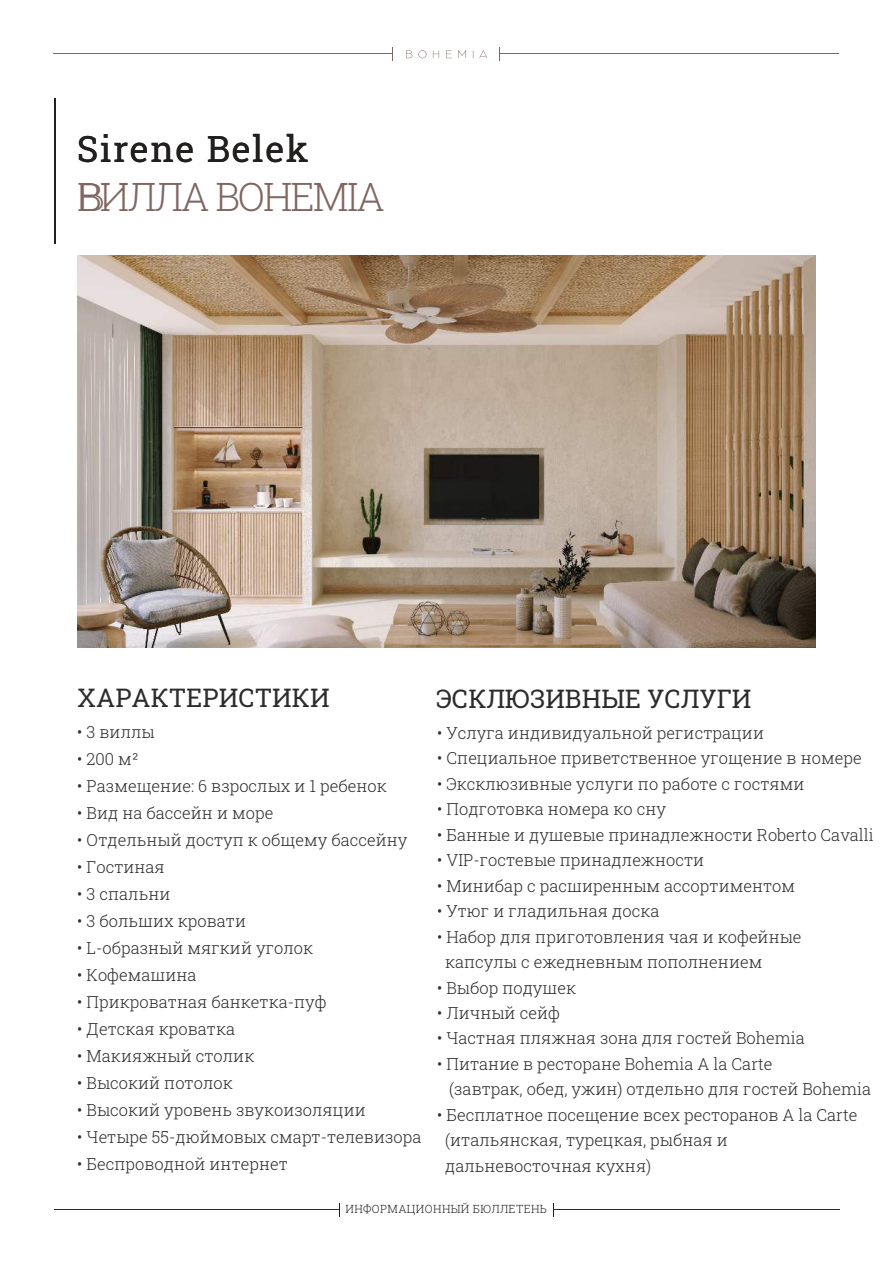
<style>
.page{position:relative;width:893px;height:1263px;background:#fff}
.page>*{position:absolute;margin:0;border:0;box-sizing:border-box;transform-origin:0 0}
.t1{font:300 42px "Arboria";color:#806660}
.t2{font:300 39px "Roboto Slab";letter-spacing:-.05em;color:#806660}
.t3{font:36px "Roboto Slab";letter-spacing:.05em;color:#221f1f}
.t4{font:25.5px "Roboto Slab";color:#2c2c2c}
.t5{font:300 16.5px/25.5px "Roboto Slab";color:#2c2c2c}
.t6{font:300 11.25px "Roboto Slab";letter-spacing:.03em;color:#221f1f}
</style>
<div class="page">
<hr style="left:54px;top:98px;width:1px;height:145px;background:#221f1f">
<img style="left:77px;top:255px;width:739px;height:392px">
<hr style="left:54px;top:53px;width:785px;height:1px;background:#806660">
<div style="left:393px;top:52px;width:107px;height:5px;background:#fff"></div>
<svg style="left:406px;top:50px;width:81px;height:8px"></svg>
<svg style="left:392px;top:47px;width:1px;height:14px"></svg>
<svg style="left:499px;top:47px;width:1px;height:14px"></svg>
<hr style="left:54px;top:1209px;width:785px;height:1px;background:#2c2c2c">
<div style="left:339px;top:1208px;width:215px;height:5px;background:#fff"></div>
<svg style="left:339px;top:1203px;width:1px;height:14px"></svg>
<svg style="left:553px;top:1203px;width:1px;height:14px"></svg>
<h3 class="t3" style="left:77px;top:129px;width:233px">Sirene Belek</h3>
<h2 class="t2" style="left:77px;top:170px;width:309px">ВИЛЛА BOHEMIA</h2>
<h1 class="t1" style="left:77px;top:172px;width:30px">B</h1>
<h3 class="t4" style="left:77px;top:680px;width:254px">ХАРАКТЕРИСТИКИ</h3>
<h3 class="t4" style="left:436px;top:681px;width:317px">ЭСКЛЮЗИВНЫЕ УСЛУГИ</h3>
<p class="t5" style="left:437px;top:719px;width:328px">• Услуга индивидуальной регистрации</p>
<p class="t5" style="left:437px;top:745px;width:426px">• Специальное приветственное угощение в номере</p>
<p class="t5" style="left:437px;top:770px;width:369px">• Эксклюзивные услуги по работе с гостями</p>
<p class="t5" style="left:437px;top:796px;width:230px">• Подготовка номера ко сну</p>
<p class="t5" style="left:437px;top:821px;width:438px">• Банные и душевые принадлежности Roberto Cavalli</p>
<p class="t5" style="left:437px;top:847px;width:269px">• VIP-гостевые принадлежности</p>
<p class="t5" style="left:437px;top:872px;width:360px">• Минибар с расширенным ассортиментом</p>
<p class="t5" style="left:437px;top:898px;width:224px">• Утюг и гладильная доска</p>
<p class="t5" style="left:445px;top:923px;width:358px;text-indent:-8px">• Набор для приготовления чая и кофейные капсулы с ежедневным пополнением</p>
<p class="t5" style="left:437px;top:974px;width:141px">• Выбор подушек</p>
<p class="t5" style="left:437px;top:1000px;width:124px">• Личный сейф</p>
<p class="t5" style="left:437px;top:1025px;width:369px">• Частная пляжная зона для гостей Bohemia</p>
<p class="t5" style="left:449px;top:1051px;width:423px;text-indent:-12px">• Питание в ресторане Bohemia A la Carte<br>(завтрак, обед, ужин) отдельно для гостей Bohemia</p>
<p class="t5" style="left:445px;top:1102px;width:414px;text-indent:-8px">• Бесплатное посещение всех ресторанов A la Carte (итальянская, турецкая, рыбная и дальневосточная кухня)</p>
<p class="t5" style="left:77px;top:719px;width:79px">• 3 виллы</p>
<p class="t5" style="left:77px;top:746px;width:63px">• 200 м²</p>
<p class="t5" style="left:77px;top:773px;width:311px">• Размещение: 6 взрослых и 1 ребенок</p>
<p class="t5" style="left:77px;top:800px;width:198px">• Вид на бассейн и море</p>
<p class="t5" style="left:77px;top:827px;width:332px">• Отдельный доступ к общему бассейну</p>
<p class="t5" style="left:77px;top:854px;width:89px">• Гостиная</p>
<p class="t5" style="left:77px;top:881px;width:95px">• 3 спальни</p>
<p class="t5" style="left:77px;top:908px;width:170px">• 3 больших кровати</p>
<p class="t5" style="left:77px;top:935px;width:237px">• L-образный мягкий уголок</p>
<p class="t5" style="left:77px;top:962px;width:121px">• Кофемашина</p>
<p class="t5" style="left:77px;top:989px;width:251px">• Прикроватная банкетка-пуф</p>
<p class="t5" style="left:77px;top:1016px;width:159px">• Детская кроватка</p>
<p class="t5" style="left:77px;top:1043px;width:179px">• Макияжный столик</p>
<p class="t5" style="left:77px;top:1070px;width:157px">• Высокий потолок</p>
<p class="t5" style="left:77px;top:1097px;width:290px">• Высокий уровень звукоизоляции</p>
<p class="t5" style="left:77px;top:1124px;width:346px">• Четыре 55-дюймовых смарт-телевизора</p>
<p class="t5" style="left:77px;top:1151px;width:212px">• Беспроводной интернет</p>
<p class="t6" style="left:345px;top:1201px;width:203px">ИНФОРМАЦИОННЫЙ БЮЛЛЕТЕНЬ</p>
</div>
